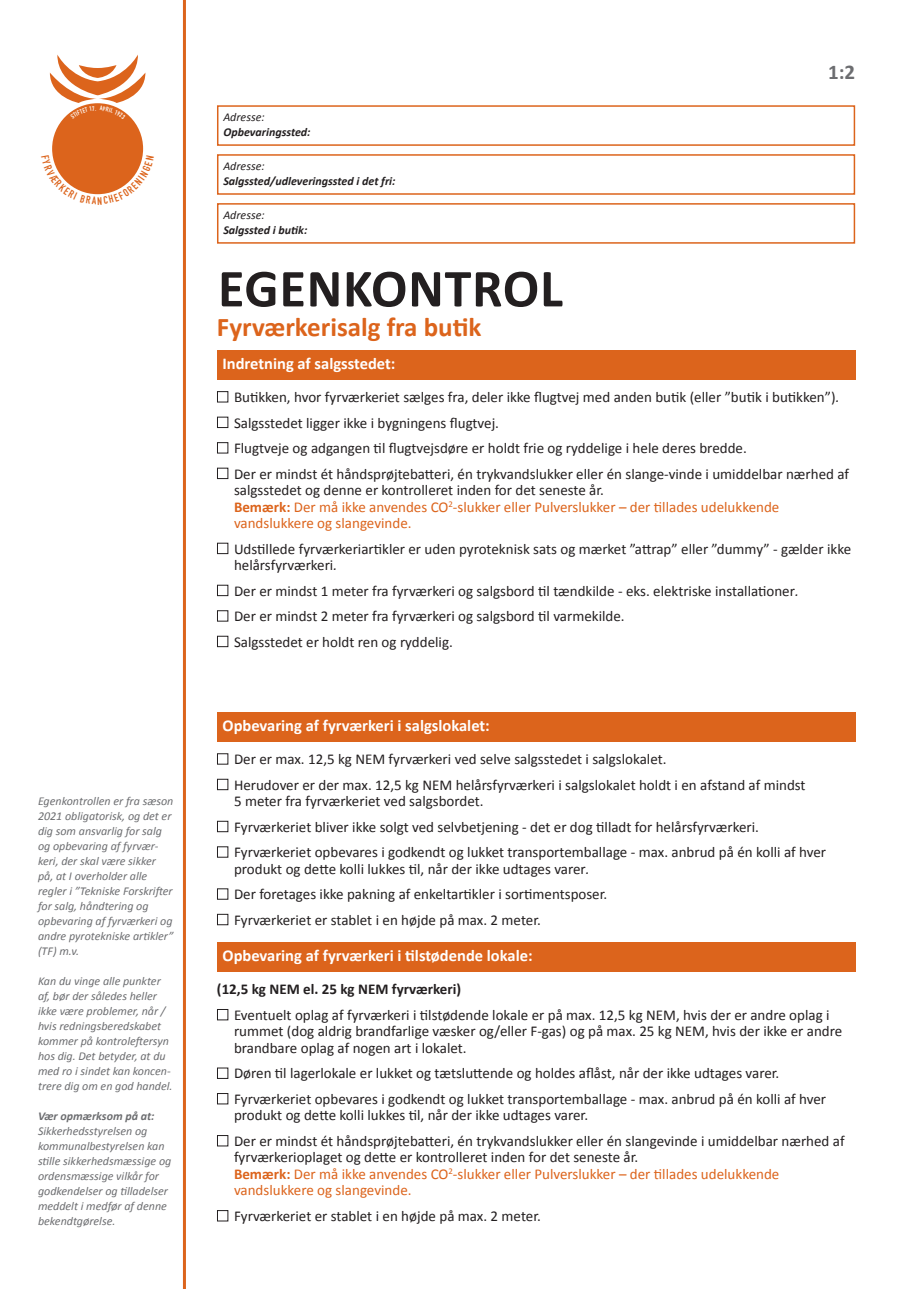
<style>
.page{position:relative;width:919px;height:1289px;background:#fff}
.page>*{position:absolute;margin:0;border:0;box-sizing:border-box;transform-origin:0 0}
.t1{font:700 54px "Calibri";letter-spacing:.015em;color:#231f20}
.t2{font:700 27px "Calibri";color:#dc641c}
.t3{font:700 21px "Calibri";color:#6c6d70}
.t4{font:700 16.5px "Calibri";color:#fff}
.t5{font:15px/16.5px "Calibri";color:#231f20}
.t6{font:700 15px "Calibri";color:#231f20}
.t7{font:italic 12px/15px "Calibri";color:#6c6d70}
.t8{font:italic 700 12px "Calibri";color:#231f20}
.t9{font:italic 12px "Calibri";color:#231f20}
.t10{font:italic 700 12px "Calibri";color:#6c6d70}
.s1{font-style:italic}
.s2{font-weight:700;color:#dc641c}
.s3{color:#dc641c}
</style>
<div class="page">
<div style="left:52px;top:103px;width:91px;height:91px;background:#dc641c;border-radius:50%"></div>
<hr style="left:183px;top:0;width:3px;height:1288px;background:#dc641c">
<div style="left:217px;top:350px;width:638px;height:29px;background:#dc641c"></div>
<div style="left:217px;top:712px;width:638px;height:29px;background:#dc641c"></div>
<div style="left:217px;top:942px;width:638px;height:29px;background:#dc641c"></div>
<div style="left:217px;top:105px;width:638px;height:41px;border:2px solid #dc641c"></div>
<div style="left:217px;top:154px;width:638px;height:41px;border:2px solid #dc641c"></div>
<div style="left:217px;top:203px;width:638px;height:41px;border:2px solid #dc641c"></div>
<svg style="left:52px;top:155px;width:91px;height:40px"></svg>
<svg style="left:50px;top:55px;width:95px;height:64px"></svg>
<p class="t7" style="left:38px;top:793px;width:137px">Egenkontrollen er fra sæson<br>2021 obligatorisk, og det er dig som ansvarlig for salg og opbevaring af fyrvær&shy;keri, der skal være sikker på, at I overholder alle regler i ”Tekniske Forskrifter for salg, håndtering og opbevaring af fyrværkeri og andre pyrotekniske artikler” (TF) m.v.</p>
<p class="t7" style="left:38px;top:973px;width:136px">Kan du vinge alle punkter af, bør der således heller ikke være problemer, når / hvis redningsberedskabet kommer på kontroleftersyn hos dig. Det betyder, at du med ro i sindet kan koncen&shy;trere dig om en god handel.</p>
<p class="t10" style="left:38px;top:1108px;width:118px">Vær opmærksom på at:</p>
<p class="t7" style="left:38px;top:1123px;width:135px">Sikkerhedsstyrelsen og kommunalbestyrelsen kan stille sikkerhedsmæssige og ordensmæssige vilkår for godkendelser og tilladelser meddelt i medfør af denne bekendtgørelse.</p>
<p class="t9" style="left:223px;top:110px;width:43px">Adresse:</p>
<p class="t8" style="left:223px;top:125px;width:89px">Opbevaringssted:</p>
<p class="t9" style="left:223px;top:159px;width:43px">Adresse:</p>
<p class="t8" style="left:223px;top:174px;width:174px">Salgssted/udleveringssted i det fri:</p>
<p class="t9" style="left:223px;top:208px;width:43px">Adresse:</p>
<p class="t8" style="left:223px;top:223px;width:85px">Salgssted i butik:</p>
<h1 class="t1" style="left:218px;top:250px;width:346px">EGENKONTROL</h1>
<h2 class="t2" style="left:217px;top:308px;width:266px">Fyrværkerisalg fra butik</h2>
<p class="t4" style="left:222px;top:352px;width:174px">Indretning af salgsstedet:</p>
<h3 class="t3" style="left:828px;top:57px;width:29px">1:2</h3>
<p class="t5" style="left:217px;top:388px;width:624px">■ Butikken, hvor fyrværkeriet sælges fra, deler ikke flugtvej med anden butik (eller ”butik i butikken”)<span class="s1">.</span></p>
<p class="t5" style="left:217px;top:414px;width:283px">■ Salgsstedet ligger ikke i bygningens flugtvej.</p>
<p class="t5" style="left:217px;top:439px;width:531px">■ Flugtveje og adgangen til flugtvejsdøre er holdt frie og ryddelige i hele deres bredde.</p>
<p class="t5" style="left:234px;top:465px;width:616px;text-indent:-17px">■ Der er mindst ét håndsprøjtebatteri, én trykvandslukker eller én slange-vinde i umiddelbar nærhed af salgsstedet og denne er kontrolleret inden for det seneste år.<br><span class="s2">Bemærk:</span> <span class="s3">Der må ikke anvendes CO</span><sup>2</sup><span class="s3">-slukker eller Pulverslukker – der tillades udelukkende vandslukkere og slangevinde.</span></p>
<p class="t5" style="left:234px;top:540px;width:618px;text-indent:-17px">■ Udstillede fyrværkeriartikler er uden pyroteknisk sats og mærket ”attrap” eller ”dummy” - gælder ikke helårsfyrværkeri<span class="s1">.</span></p>
<p class="t5" style="left:217px;top:582px;width:583px">■ Der er mindst 1 meter fra fyrværkeri og salgsbord til tændkilde - eks. elektriske installationer<span class="s1">.</span></p>
<p class="t5" style="left:217px;top:607px;width:409px">■ Der er mindst 2 meter fra fyrværkeri og salgsbord til varmekilde.</p>
<p class="t5" style="left:217px;top:633px;width:237px">■ Salgsstedet er holdt ren og ryddelig.</p>
<p class="t4" style="left:222px;top:714px;width:269px">Opbevaring af fyrværkeri i salgslokalet:</p>
<p class="t5" style="left:217px;top:750px;width:451px">■ Der er max. 12,5 kg NEM fyrværkeri ved selve salgsstedet i salgslokalet.</p>
<p class="t5" style="left:234px;top:776px;width:573px;text-indent:-17px">■ Herudover er der max. 12,5 kg NEM helårsfyrværkeri i salgslokalet holdt i en afstand af mindst<br>5 meter fra fyrværkeriet ved salgsbordet.</p>
<p class="t5" style="left:217px;top:818px;width:543px">■ Fyrværkeriet bliver ikke solgt ved selvbetjening - det er dog tilladt for helårsfyrværkeri.</p>
<p class="t5" style="left:234px;top:843px;width:593px;text-indent:-17px">■ Fyrværkeriet opbevares i godkendt og lukket transportemballage - max. anbrud på én kolli af hver produkt og dette kolli lukkes til, når der ikke udtages varer<span class="s1">.</span></p>
<p class="t5" style="left:217px;top:885px;width:392px">■ Der foretages ikke pakning af enkeltartikler i sortimentsposer.</p>
<p class="t5" style="left:217px;top:911px;width:325px">■ Fyrværkeriet er stablet i en højde på max. 2 meter.</p>
<p class="t4" style="left:222px;top:944px;width:311px">Opbevaring af fyrværkeri i tilstødende lokale:</p>
<p class="t6" style="left:217px;top:978px;width:246px">(12,5 kg NEM el. 25 kg NEM fyrværkeri)</p>
<p class="t5" style="left:234px;top:1006px;width:609px;text-indent:-17px">■ Eventuelt oplag af fyrværkeri i tilstødende lokale er på max. 12,5 kg NEM, hvis der er andre oplag i rummet (dog aldrig brandfarlige væsker og/eller F-gas) og på max. 25 kg NEM, hvis der ikke er andre brandbare oplag af nogen art i lokalet.</p>
<p class="t5" style="left:217px;top:1064px;width:564px">■ Døren til lagerlokale er lukket og tætsluttende og holdes aflåst, når der ikke udtages varer.</p>
<p class="t5" style="left:234px;top:1090px;width:593px;text-indent:-17px">■ Fyrværkeriet opbevares i godkendt og lukket transportemballage - max. anbrud på én kolli af hver produkt og dette kolli lukkes til, når der ikke udtages varer.</p>
<p class="t5" style="left:234px;top:1132px;width:612px;text-indent:-17px">■ Der er mindst ét håndsprøjtebatteri, én trykvandslukker eller én slangevinde i umiddelbar nærhed af fyrværkerioplaget og dette er kontrolleret inden for det seneste år.<br><span class="s2">Bemærk:</span> <span class="s3">Der må ikke anvendes CO</span><sup>2</sup><span class="s3">-slukker eller Pulverslukker – der tillades udelukkende vandslukkere og slangevinde.</span></p>
<p class="t5" style="left:217px;top:1207px;width:325px">■ Fyrværkeriet er stablet i en højde på max. 2 meter.</p>
</div>
